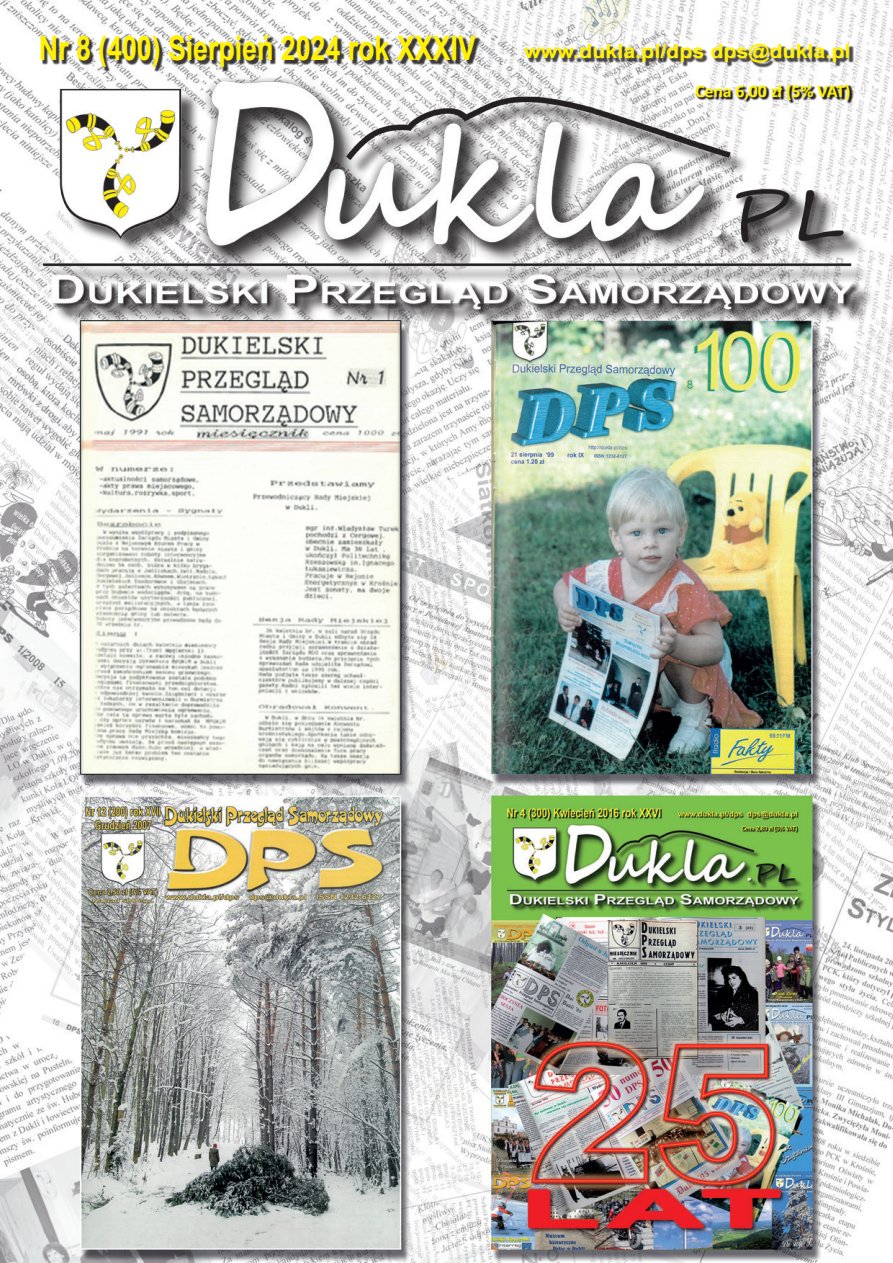
<style>
.page{position:relative;width:893px;height:1263px;background:#fff}
.page>*{position:absolute;margin:0;border:0;box-sizing:border-box;transform-origin:0 0}
.t1{font:700 33.75px "Arial";letter-spacing:-.005em;color:#fff101;scale:.8 1}
.t2{font:700 19.5px "Arial";color:#fff101;scale:1.1 1}
.t3{font:700 18px "Calibri";letter-spacing:-.01em;color:#fff101}
</style>
<div class="page">
<img style="left:0;top:0;width:893px;height:1263px">
<div style="left:42px;top:37px;width:438px;height:35px;background:#231f20;opacity:.88"></div>
<div style="left:525px;top:46px;width:329px;height:22px;background:#231f20;opacity:.81"></div>
<div style="left:46px;top:81px;width:831px;height:250px;background:#231f20;opacity:.75"></div>
<img style="left:44px;top:77px;width:817px;height:237px">
<svg style="left:696px;top:85px;width:157px;height:19px"></svg>
<p class="t1" style="left:39px;top:24px;width:547px">Nr 8 (400) Sierpień 2024 rok XXXIV</p>
<p class="t2" style="left:524px;top:38px;width:298px">www.dukla.pl/dps dps@dukla.pl</p>
<p class="t3" style="left:695px;top:78px;width:157px">Cena 6,00 zł (5% VAT)</p>
</div>
